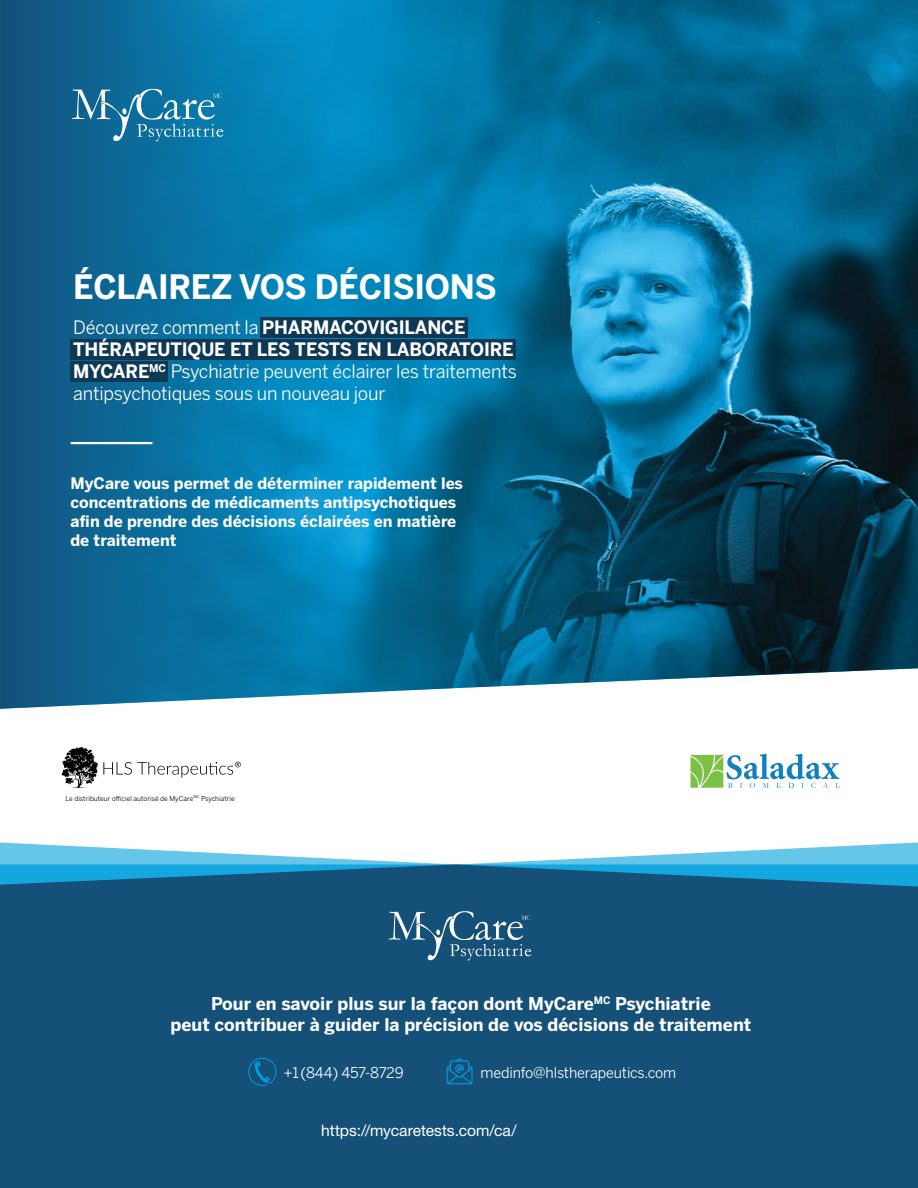
<style>
.page{position:relative;width:918px;height:1188px;background:#fff}
.page>*{position:absolute;margin:0;border:0;box-sizing:border-box;transform-origin:0 0}
.t1{font:700 33.3px "Benton Sans";letter-spacing:-.01em;color:#fff}
.t2{font:18.3px/22px "Benton Sans";letter-spacing:-.01em;color:#fff}
.t3{font:700 17.55px/21px "Benton Sans";color:#fff;text-align:center}
.t4{font:700 15.75px/19px "Benton Sans";color:#fff}
.t5{font:15.6px "Helvetica Neue LT Std";color:#fff}
.t6{font:14.7px "Benton Sans";letter-spacing:-.01em;color:#fff}
.t7{font:6.75px "Benton Sans";color:#000}
.s1{font-weight:700}
</style>
<div class="page">
<svg style="left:0;top:0;width:96px;height:709px;background:#125882"></svg>
<img style="left:96px;top:0;width:822px;height:705px">
<svg style="left:0;top:842px;width:918px;height:22px"></svg>
<div style="left:0;top:864px;width:918px;height:324px;background:#145078"></div>
<svg style="left:62px;top:747px;width:179px;height:41px"></svg>
<svg style="left:690px;top:754px;width:150px;height:34px"></svg>
<svg style="left:248px;top:1058px;width:29px;height:28px"></svg>
<svg style="left:447px;top:1058px;width:26px;height:26px"></svg>
<svg style="left:72px;top:89px;width:152px;height:52px;background:#3084ad"></svg>
<svg style="left:389px;top:911px;width:142px;height:50px;background:#386b8c"></svg>
<hr style="left:71px;top:442px;width:81px;height:2px;background:#fff">
<div style="left:70px;top:340px;width:446px;height:20px;background:#0e3854"></div>
<div style="left:70px;top:362px;width:98px;height:20px;background:#0e3854"></div>
<div style="left:260px;top:317px;width:208px;height:20px;background:#0e3854"></div>
<h1 class="t1" style="left:73px;top:267px;width:425px">ÉCLAIREZ VOS DÉCISIONS</h1>
<p class="t2" style="left:73px;top:316px;width:445px">Découvrez comment la <span class="s1">PHARMACOVIGILANCE THÉRAPEUTIQUE ET LES TESTS EN LABORATOIRE MYCARE</span><sup>MC</sup> Psychiatrie peuvent éclairer les traitements antipsychotiques sous un nouveau jour</p>
<p class="t4" style="left:70px;top:474px;width:394px">MyCare vous permet de déterminer rapidement les concentrations de médicaments antipsychotiques afin de prendre des décisions éclairées en matière de traitement</p>
<p class="t7" style="left:66px;top:794px;width:171px">Le distributeur officiel autorisé de MyCare<sup>MC</sup> Psychiatrie</p>
<p class="t3" style="left:171px;top:993px;width:582px">Pour en savoir plus sur la façon dont MyCare<sup>MC</sup> Psychiatrie<br>peut contribuer à guider la précision de vos décisions de traitement</p>
<p class="t6" style="left:284px;top:1064px;width:122px">+1(844) 457-8729</p>
<p class="t6" style="left:481px;top:1064px;width:197px">medinfo@hlstherapeutics.com</p>
<p class="t5" style="left:321px;top:1121px;width:197px">https://mycaretests.com/ca/</p>
</div>
